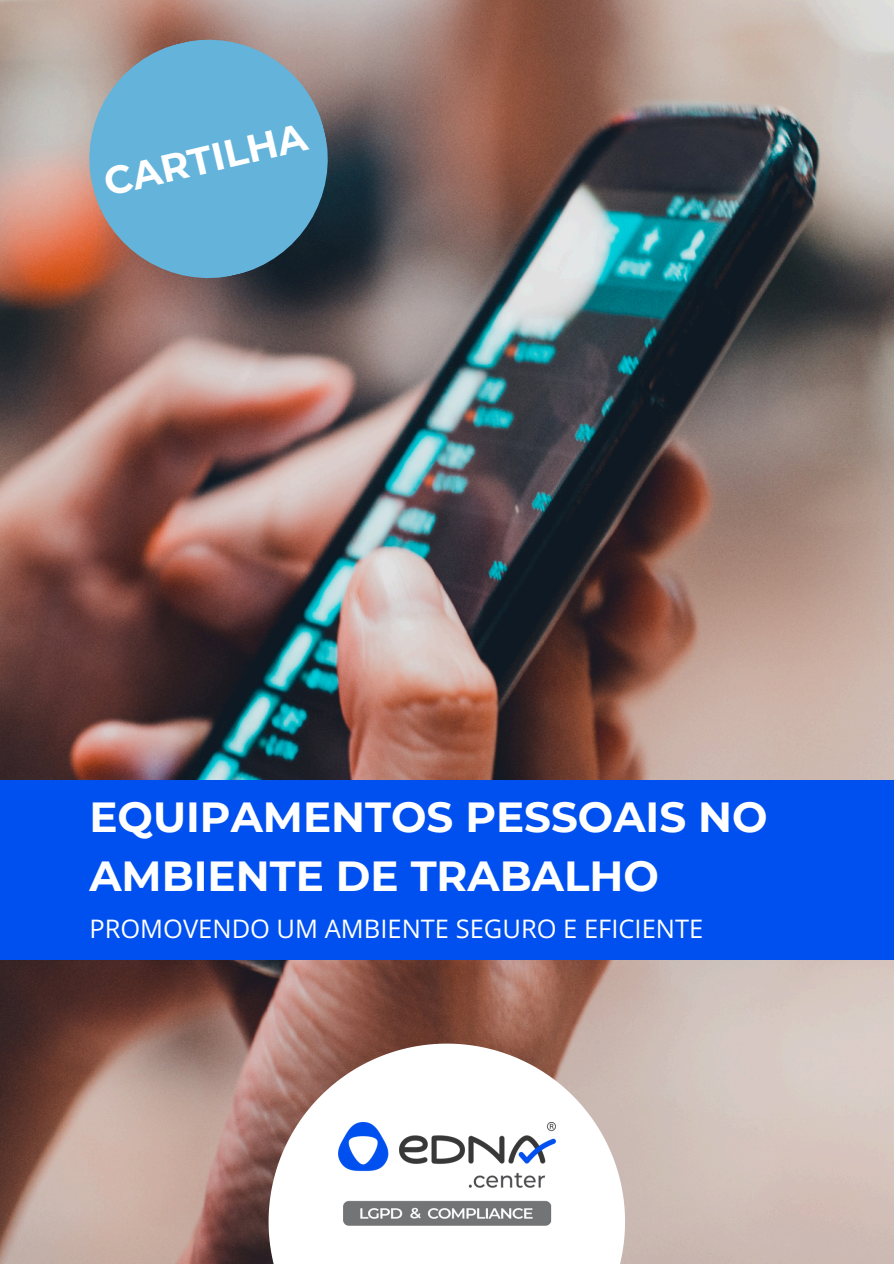
<style>
.page{position:relative;width:894px;height:1264px;background:#fff}
.page>*{position:absolute;margin:0;border:0;box-sizing:border-box;transform-origin:0 0}
.t1{font:700 42px/58.5px "Montserrat";color:#fff}
.t2{font:700 38.55px "Montserrat";color:#fff}
.t3{font:25.5px "Open Sans";color:#fff}
</style>
<div class="page">
<img style="left:0;top:0;width:893px;height:1263px">
<svg style="left:268px;top:1043px;width:357px;height:220px"></svg>
<svg style="left:77px;top:28px;width:262px;height:262px;fill:#63b3db"></svg>
<img style="left:338px;top:1122px;width:217px;height:103px">
<div style="left:0;top:779px;width:893px;height:180px;background:#0050f0"></div>
<h1 class="t2" style="left:99px;top:160px;width:208px;rotate:-13deg">CARTILHA</h1>
<p class="t1" style="left:89px;top:787px;width:679px">EQUIPAMENTOS PESSOAIS NO<br>AMBIENTE DE TRABALHO</p>
<p class="t3" style="left:89px;top:910px;width:615px">PROMOVENDO UM AMBIENTE SEGURO E EFICIENTE</p>
</div>
